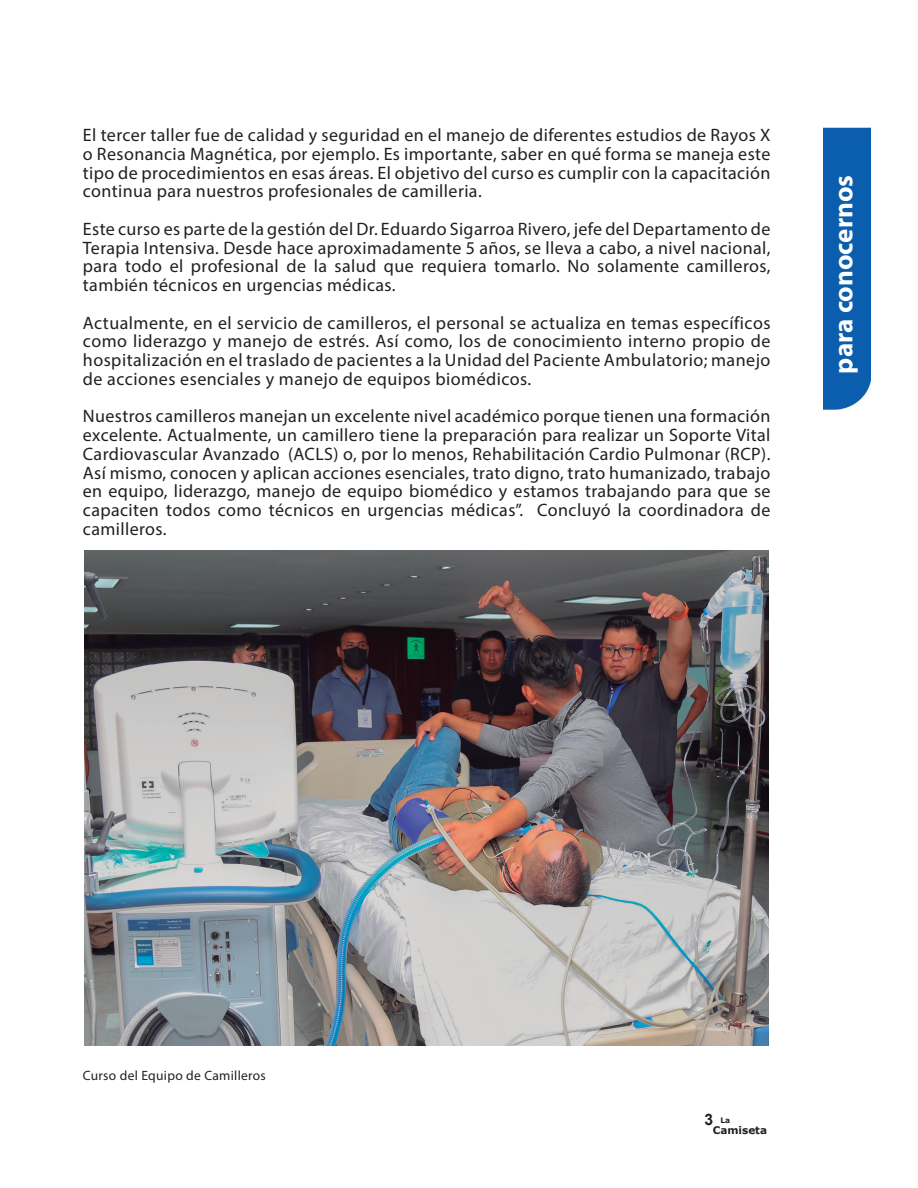
<style>
.page{position:relative;width:918px;height:1188px;background:#fff}
.page>*{position:absolute;margin:0;border:0;box-sizing:border-box;transform-origin:0 0}
.t1{font:700 27px "Myriad Pro";color:#fff}
.t2{font:18px/18.8px "Myriad Pro";letter-spacing:.02em;color:#231f20;text-align:justify}
.t3{font:13.5px "Myriad Pro";letter-spacing:.02em;color:#231f20}
.t4{font:700 10.5px "Verdana";color:#231f20}
.t5{font:700 7.5px "Verdana";color:#231f20}
.s1{font-family:"Arial";font-size:15.75px}
</style>
<div class="page">
<div style="left:824px;top:128px;width:47px;height:281px;background:#0a5ead"></div>
<img style="left:84px;top:550px;width:685px;height:496px">
<p class="t2" style="left:83px;top:125px;width:689px">El tercer taller fue de calidad y seguridad en el manejo de diferentes estudios de Rayos X o Resonancia Magnética, por ejemplo. Es importante, saber en qué forma se maneja este tipo de procedimientos en esas áreas. El objetivo del curso es cumplir con la capacitación continua para nuestros profesionales de camilleria.</p>
<p class="t2" style="left:83px;top:219px;width:689px">Este curso es parte de la gestión del Dr. Eduardo Sigarroa Rivero, jefe del Departamento de Terapia Intensiva. Desde hace aproximadamente 5 años, se lleva a cabo, a nivel nacional, para todo el profesional de la salud que requiera tomarlo. No solamente camilleros, también técnicos en urgencias médicas.</p>
<p class="t2" style="left:83px;top:313px;width:689px">Actualmente, en el servicio de camilleros, el personal se actualiza en temas específicos como liderazgo y manejo de estrés. Así como, los de conocimiento interno propio de hospitalización en el traslado de pacientes a la Unidad del Paciente Ambulatorio; manejo de acciones esenciales y manejo de equipos biomédicos.</p>
<p class="t2" style="left:83px;top:407px;width:689px">Nuestros camilleros manejan un excelente nivel académico porque tienen una formación excelente. Actualmente, un camillero tiene la preparación para realizar un Soporte Vital Cardiovascular Avanzado (ACLS) o, por lo menos, Rehabilitación Cardio Pulmonar (RCP).<br>Así mismo, conocen y aplican acciones esenciales, trato digno, trato humanizado, trabajo en equipo, liderazgo, manejo de equipo biomédico y estamos trabajando para que se capaciten todos como técnicos en urgencias médicas”. Concluyó la coordinadora de camilleros.</p>
<h1 class="t1" style="left:826px;top:374px;width:200px;rotate:-90deg">para conocernos</h1>
<p class="t3" style="left:83px;top:1067px;width:184px">Curso del Equipo de Camilleros</p>
<p class="t5" style="left:705px;top:1115px;width:27px"><span class="s1">3</span> La</p>
<p class="t4" style="left:713px;top:1124px;width:56px">Camiseta</p>
</div>
